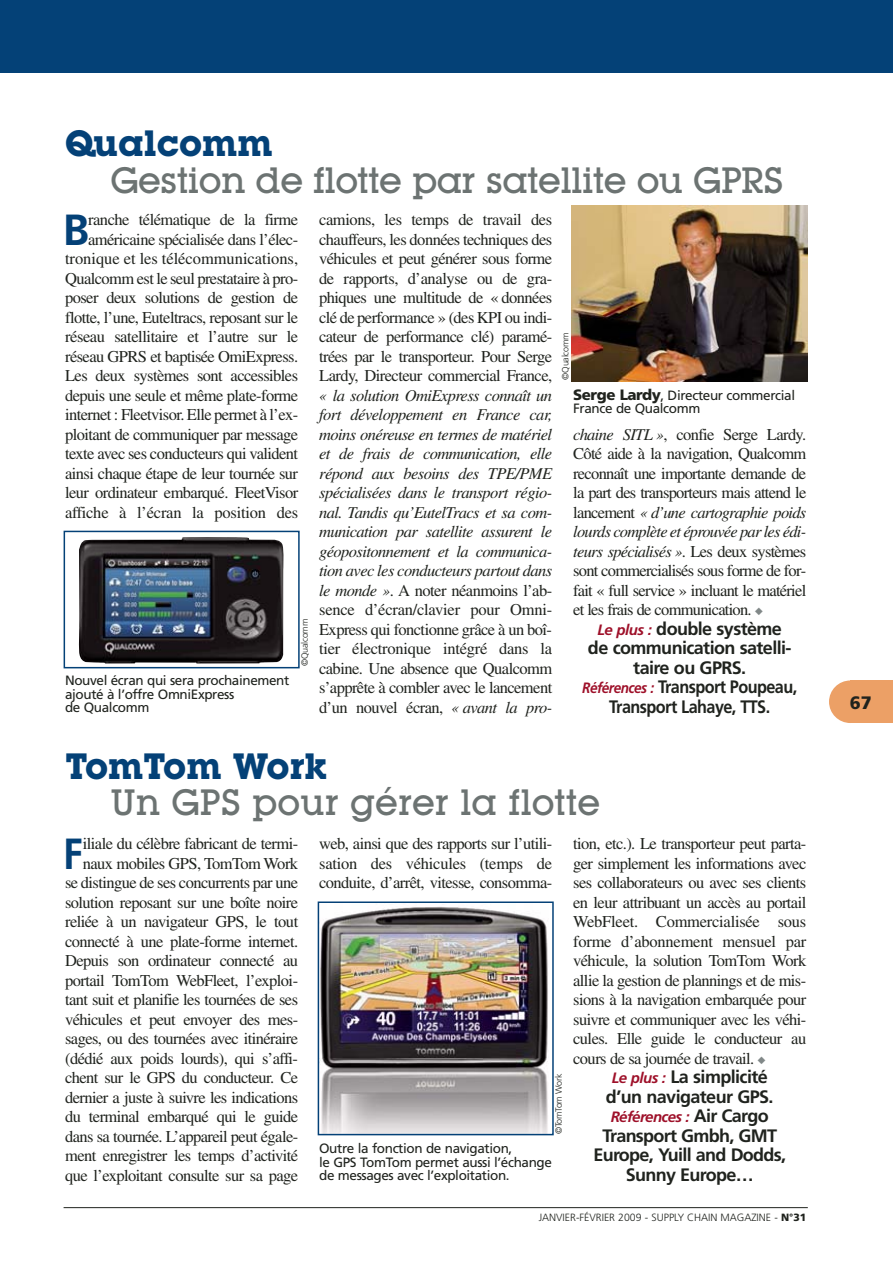
<style>
.page{position:relative;width:893px;height:1263px;background:#fff}
.page>*{position:absolute;margin:0;border:0;box-sizing:border-box;transform-origin:0 0}
.t1{font:700 43.5px "Frutiger";color:#044177}
.t2{font:700 43.5px "Frutiger";color:#044177;scale:.9 1}
.t3{font:500 36px "Lubalin Graph IT Cby BT";letter-spacing:-.015em;color:#6c7372}
.t4{font:700 36px "Lubalin Graph IT Cby BT";color:#044177}
.t5{font:700 18px/19.5px "Frutiger";letter-spacing:-.035em;color:#20231e;text-align:center}
.t6{font:900 18px "Frutiger";color:#20231e}
.t7{font:16.5px/19.5px "Times";letter-spacing:-.035em;color:#20231e;text-align:justify}
.t8{font:italic 16.5px/19.5px "Times";letter-spacing:-.035em;color:#20231e;text-align:justify}
.t9{font:italic 700 15px "Frutiger";letter-spacing:-.04em;color:#9e1029}
.t10{font:13.5px/13.5px "Frutiger";letter-spacing:-.03em;color:#20231e}
.t11{font:300 10.5px "Frutiger";color:#20231e}
.t12{font:300 9px "Frutiger";letter-spacing:-.03em;color:#20231e}
.s1{font-weight:900;font-size:15px}
.s2{font-style:normal}
.s3{font-style:italic}
.s4{color:#818888}
.s5{font-style:italic;font-size:15px;color:#9e1029}
.s6{font-style:normal;font-size:18px;color:#20231e}
.s7{font-weight:900}
</style>
<div class="page">
<div style="left:829px;top:680px;width:42px;height:43px;background:#eca066;border-radius:50%"></div>
<div style="left:851px;top:680px;width:41px;height:43px;background:#eca066"></div>
<hr style="left:64px;top:1207px;width:744px;height:1px;background:#20231e">
<div style="left:0;top:0;width:892px;height:72px;background:#044177"></div>
<img style="left:572px;top:206px;width:236px;height:175px">
<img style="left:321px;top:907px;width:227px;height:225px">
<div style="left:318px;top:902px;width:236px;height:233px;border:2px solid #044177"></div>
<img style="left:79px;top:537px;width:205px;height:127px">
<div style="left:64px;top:531px;width:236px;height:137px;border:2px solid #044177"></div>
<h2 class="t4" style="left:65px;top:130px;width:209px">Qualcomm</h2>
<h2 class="t3" style="left:110px;top:168px;width:675px">Gestion de flotte par satellite ou GPRS</h2>
<h1 class="t1" style="left:63px;top:212px;width:28px">B</h1>
<p class="t7" style="left:65px;top:211px;width:235px;text-align:right">ranche télématique de la firme américaine spécialisée dans l’élec&shy;tronique et les télécommunications, Qual comm est le seul prestataire à pro&shy;poser deux solutions de gestion de flotte, l’une, Euteltracs, reposant sur le réseau satellitaire et l’autre sur le réseau GPRS et baptisée OmiExpress.<br>Les deux systèmes sont accessibles depuis une seule et même plate-forme internet : Fleetvisor. Elle permet à l’ex&shy;ploitant de communiquer par message texte avec ses conducteurs qui valident ainsi chaque étape de leur tournée sur leur ordinateur embarqué. FleetVisor affiche à l’écran la position des</p>
<p class="t7" style="left:319px;top:211px;width:235px">camions, les temps de travail des chauffeurs, les données techniques des véhicules et peut générer sous forme de rapports, d’analyse ou de gra&shy;phiques une multitude de « données clé de performance » (des KPI ou indi&shy;cateur de performance clé) paramé&shy;trées par le transporteur. Pour Serge Lardy, Direc teur commercial France,</p>
<p class="t12" style="left:562px;top:380px;width:49px;rotate:-90deg">©Qualcomm</p>
<p class="t10" style="left:573px;top:389px;width:223px"><span class="s1">Serge Lardy</span>, Directeur commercial<br>France de Qualcomm</p>
<p class="t8" style="left:319px;top:387px;width:235px">« la solution OmiExpress connaît un fort développement en France car, moins onéreuse en termes de matériel et de frais de communication, elle répond aux besoins des TPE/PME spécialisées dans le transport régio&shy;nal. Tandis qu’EutelTracs et sa com&shy;munication par satellite assurent le géopositonnement et la communica&shy;tion avec les conducteurs partout dans le monde »<span class="s2">. A noter néanmoins l’ab&shy;sence d’écran/ clavier pour Omni - Express qui fonctionne grâce à un boî&shy;tier électronique intégré dans la cabine. Une absence que Qualcomm s’apprête à combler avec le lancement d’un nouvel écran,</span> « avant la pro-</p>
<p class="t7" style="left:573px;top:426px;width:235px"><span class="s3">chaine SITL »</span>, confie Serge Lardy.<br>Côté aide à la navigation, Qual comm reconnaît une importante demande de la part des transporteurs mais attend le lancement <span class="s3">« d’une cartographie poids lourds complète et éprouvée par les édi&shy;teurs spécialisés »</span>. Les deux systèmes sont commercialisés sous forme de for&shy;fait « full service » incluant le matériel et les frais de communication. <span class="s4">◆</span></p>
<p class="t5" style="left:582px;top:620px;width:217px"><span class="s5">Le plus :</span> double système<br>de communication satelli&shy;taire ou GPRS.<br><span class="s5">Références :</span> Transport Poupeau,<br>Transport Lahaye, TTS.</p>
<p class="t12" style="left:301px;top:666px;width:49px;rotate:-90deg">©Qualcomm</p>
<p class="t10" style="left:65px;top:675px;width:226px">Nouvel écran qui sera prochainement ajouté à l’offre OmniExpress<br>de Qualcomm</p>
<h2 class="t4" style="left:65px;top:753px;width:263px">TomTom Work</h2>
<h2 class="t3" style="left:110px;top:789px;width:491px">Un GPS pour gérer la flotte</h2>
<h1 class="t2" style="left:63px;top:836px;width:23px">F</h1>
<p class="t7" style="left:65px;top:835px;width:235px;text-align:right">iliale du célèbre fabricant de termi&shy;naux mobiles GPS, TomTom Work<br>se distingue de ses concurrents par une solution reposant sur une boîte noire reliée à un navigateur GPS, le tout connecté à une plate-forme internet.<br>Depuis son ordinateur connecté au portail TomTom WebFleet, l’exploi&shy;tant suit et planifie les tournées de ses véhicules et peut envoyer des mes&shy;sages, ou des tournées avec itinéraire (dédié aux poids lourds), qui s’affi&shy;chent sur le GPS du conducteur. Ce dernier a juste à suivre les indications du terminal embarqué qui le guide dans sa tournée. L’appareil peut égale&shy;ment enregistrer les temps d’activité que l’exploitant consulte sur sa page</p>
<p class="t7" style="left:319px;top:835px;width:235px">web, ainsi que des rapports sur l’utili&shy;sation des véhicules (temps de conduite, d’arrêt, vitesse, consomma-</p>
<p class="t7" style="left:573px;top:835px;width:235px">tion, etc.). Le transporteur peut parta&shy;ger simplement les informations avec ses collaborateurs ou avec ses clients en leur attribuant un accès au portail WebFleet. Commercialisée sous forme d’abonnement mensuel par véhicule, la solution TomTom Work allie la gestion de plannings et de mis&shy;sions à la navigation embarquée pour suivre et communiquer avec les véhi&shy;cules. Elle guide le conducteur au cours de sa journée de travail. <span class="s4">◆</span></p>
<p class="t5" style="left:606px;top:1069px;width:169px"><span class="s5">Le plus :</span> La simplicité d’un navigateur GPS.</p>
<p class="t9" style="left:611px;top:1111px;width:160px">Références : <span class="s6">Air Cargo</span></p>
<p class="t5" style="left:593px;top:1127px;width:194px">Transport Gmbh, GMT<br>Europe, Yuill and Dodds,<br>Sunny Europe…</p>
<p class="t12" style="left:555px;top:1134px;width:62px;rotate:-90deg">©TomTom Work</p>
<p class="t10" style="left:319px;top:1143px;width:234px">Outre la fonction de navigation,<br>le GPS TomTom permet aussi l’échange de messages avec l’exploitation.</p>
<p class="t11" style="left:539px;top:1213px;width:269px">JANVIER-FÉVRIER 2009 - SUPPLY CHAIN MAGAZINE - <span class="s7">N°31</span></p>
<p class="t6" style="left:850px;top:695px;width:24px">67</p>
</div>
